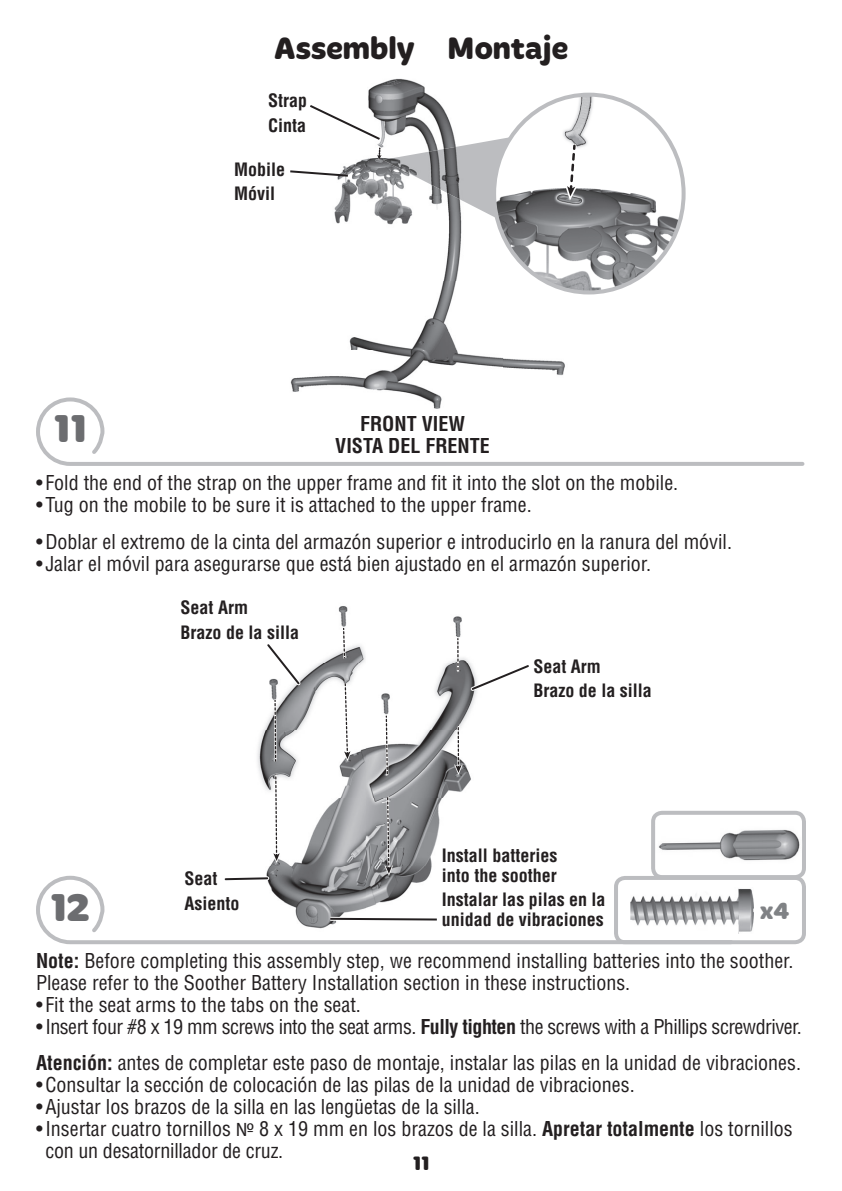
<style>
.page{position:relative;width:842px;height:1191px;background:#fff}
.page>*{position:absolute;margin:0;border:0;box-sizing:border-box;transform-origin:0 0}
.t1{font:700 40px "Merge Pro";color:#6c6d70}
.t2{font:700 32px "Merge Pro";color:#231f20}
.t3{font:700 24px "Merge Pro";color:#808285}
.t4{font:condensed 20px/22px "Helvetica LT Std";color:#231f20}
.t5{font:700 condensed 20px/22px "Helvetica LT Std";color:#231f20;text-align:center}
.t6{font:700 20px "Merge Pro";color:#231f20}
.t7{font:700 condensed 18px/24.4px "Helvetica LT Std";color:#231f20}
.s1{font-weight:700}
.s2{font-family:"Myriad Pro";font-stretch:normal}
</style>
<div class="page">
<img style="left:257px;top:606px;width:214px;height:268px">
<svg style="left:272px;top:698px;width:9px;height:165px"></svg>
<svg style="left:341px;top:627px;width:11px;height:134px"></svg>
<svg style="left:384px;top:714px;width:9px;height:160px"></svg>
<svg style="left:36px;top:874px;width:699px;height:71px"></svg>
<svg style="left:263px;top:640px;width:41px;height:49px"></svg>
<svg style="left:221px;top:874px;width:50px;height:9px"></svg>
<img style="left:626px;top:888px;width:127px;height:46px">
<div style="left:614px;top:876px;width:192px;height:68px;border:4px solid #bcbdc0;border-radius:9px"></div>
<svg style="left:651px;top:811px;width:155px;height:68px"></svg>
<svg style="left:454px;top:639px;width:75px;height:136px"></svg>
<img style="left:652px;top:825px;width:154px;height:39px">
<svg style="left:326px;top:915px;width:115px;height:8px"></svg>
<svg style="left:36px;top:397px;width:769px;height:69px"></svg>
<img style="left:368px;top:78px;width:204px;height:66px">
<img style="left:287px;top:144px;width:215px;height:275px">
<img style="left:502px;top:234px;width:72px;height:185px">
<svg style="left:376px;top:148px;width:7px;height:12px"></svg>
<svg style="left:288px;top:169px;width:62px;height:9px"></svg>
<svg style="left:310px;top:103px;width:72px;height:39px"></svg>
<img style="left:383px;top:137px;width:128px;height:81px">
<img style="left:494px;top:95px;width:189px;height:197px;border-radius:50%">
<svg style="left:565px;top:146px;width:13px;height:55px"></svg>
<div style="left:492px;top:93px;width:193px;height:201px;border:4px solid #bcbdc0;border-radius:50%"></div>
<h2 class="t2" style="left:274px;top:36px;width:296px">Assembly Montaje</h2>
<p class="t7" style="left:268px;top:90px;width:41px">Strap<br>Cinta</p>
<p class="t7" style="left:234px;top:159px;width:53px">Mobile<br>Móvil</p>
<h1 class="t1" style="left:54px;top:414px;width:35px">11</h1>
<p class="t4" style="left:36px;top:474px;width:644px">• Fold the end of the strap on the upper frame and fit it into the slot on the mobile.</p>
<p class="t4" style="left:36px;top:496px;width:497px">• Tug on the mobile to be sure it is attached to the upper frame.</p>
<p class="t4" style="left:36px;top:532px;width:697px">• Doblar el extremo de la cinta del armazón superior e introducirlo en la ranura del móvil.</p>
<p class="t4" style="left:36px;top:554px;width:616px">• Jalar el móvil para asegurarse que está bien ajustado en el armazón superior.</p>
<p class="t5" style="left:335px;top:415px;width:156px">FRONT VIEW<br>VISTA DEL FRENTE</p>
<p class="t7" style="left:180px;top:597px;width:120px">Seat Arm<br>Brazo de la silla</p>
<h1 class="t1" style="left:50px;top:892px;width:42px">12</h1>
<p class="t7" style="left:185px;top:868px;width:57px">Seat<br>Asiento</p>
<p class="t7" style="left:533px;top:656px;width:120px">Seat Arm<br>Brazo de la silla</p>
<p class="t7" style="left:442px;top:847px;width:117px;line-height:20px">Install batteries into the soother</p>
<p class="t7" style="left:442px;top:891px;width:165px;line-height:20px">Instalar las pilas en la unidad de vibraciones</p>
<p class="t3" style="left:760px;top:902px;width:31px">x4</p>
<p class="t4" style="left:36px;top:951px;width:759px"><span class="s1">Note:</span> Before completing this assembly step, we recommend installing batteries into the soother.<br>Please refer to the Soother Battery Installation section in these instructions.</p>
<p class="t4" style="left:36px;top:995px;width:326px">• Fit the seat arms to the tabs on the seat.</p>
<p class="t4" style="left:36px;top:1010px;width:767px;line-height:36.4px">• Insert four #8 x 19 mm screws into the seat arms. <span class="s1">Fully tighten</span> the screws with a Phillips screwdriver.<br><span class="s1">Atención:</span> antes de completar este paso de montaje, instalar las pilas en la unidad de vibraciones.</p>
<p class="t4" style="left:36px;top:1075px;width:600px">• Consultar la sección de colocación de las pilas de la unidad de vibraciones.</p>
<p class="t4" style="left:36px;top:1097px;width:445px">• Ajustar los brazos de la silla en las lengüetas de la silla.</p>
<p class="t4" style="left:45px;top:1119px;width:749px;text-indent:-9px">• Insertar cuatro tornillos <span class="s2">№</span> 8 x 19 mm en los brazos de la silla. <span class="s1">Apretar totalmente</span> los tornillos con un desatornillador de cruz.</p>
<p class="t6" style="left:413px;top:1155px;width:18px">11</p>
</div>
